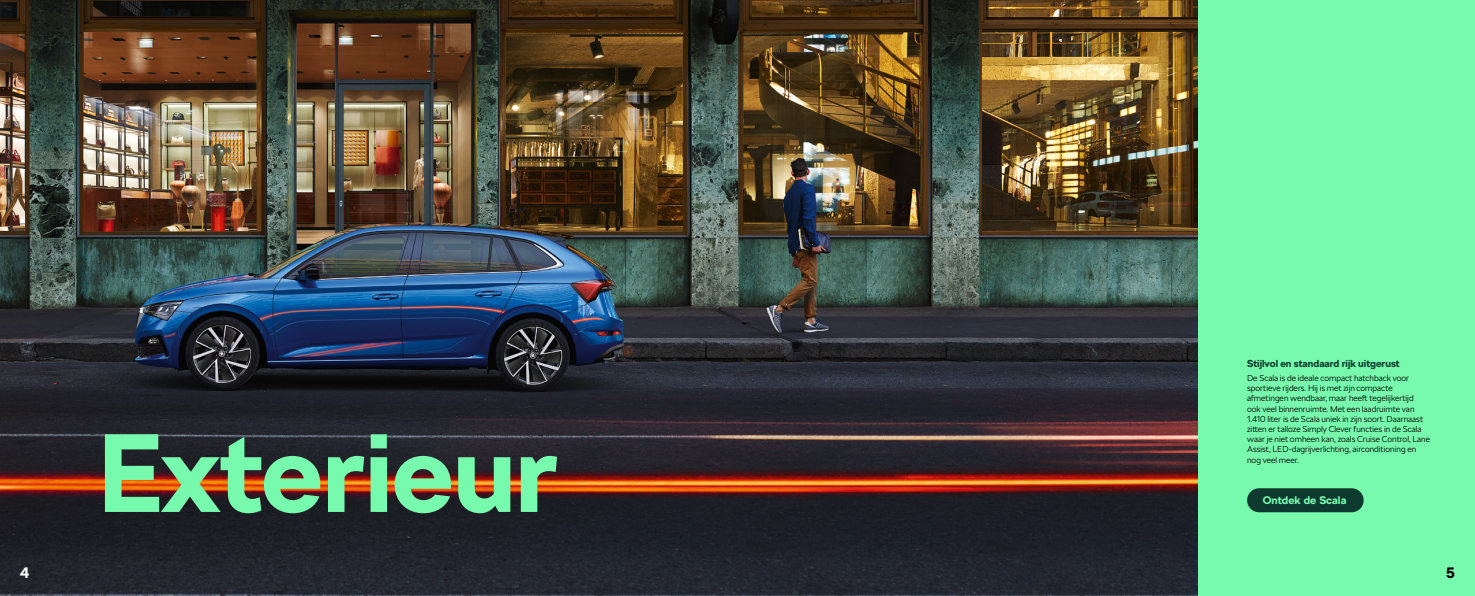
<style>
.page{position:relative;width:1475px;height:596px;background:#fff}
.page>*{position:absolute;margin:0;border:0;box-sizing:border-box;transform-origin:0 0}
.t1{font:700 110.2px "SKODA Next";color:#78faae}
.t2{font:700 15px "SKODA Next";color:#fff}
.t3{font:700 15px "SKODA Next";color:#000}
.t4{font:700 11px "SKODA Next";color:#78faae}
.t5{font:700 10px "SKODA Next";color:#0e3a2f}
.t6{font:300 8.5px/10.2px "SKODA Next";color:#000}
</style>
<div class="page">
<img style="left:0;top:0;width:1198px;height:595px">
<div style="left:1198px;top:0;width:276px;height:595px;background:#78faae"></div>
<div style="left:1246px;top:488px;width:117px;height:24px;background:#0e3a2f;border-radius:12px"></div>
<h1 class="t1" style="left:98px;top:406px;width:461px">Exterieur</h1>
<p class="t5" style="left:1246px;top:357px;width:154px">Stijlvol en standaard rijk uitgerust</p>
<p class="t6" style="left:1246px;top:372px;width:184px">De Scala is de ideale compact hatchback voor sportieve rijders. Hij is met zijn compacte afmetingen wendbaar, maar heeft tegelijkertijd<br>ook veel binnenruimte. Met een laadruimte van 1.410 liter is de Scala uniek in zijn soort. Daarnaast zitten er talloze Simply Clever functies in de Scala waar je niet omheen kan, zoals Cruise Control, Lane Assist, LED-dagrijverlichting, airconditioning en nog veel meer.</p>
<p class="t4" style="left:1262px;top:493px;width:85px">Ontdek de Scala</p>
<h2 class="t2" style="left:20px;top:563px;width:10px">4</h2>
<h2 class="t3" style="left:1445px;top:563px;width:10px">5</h2>
</div>
